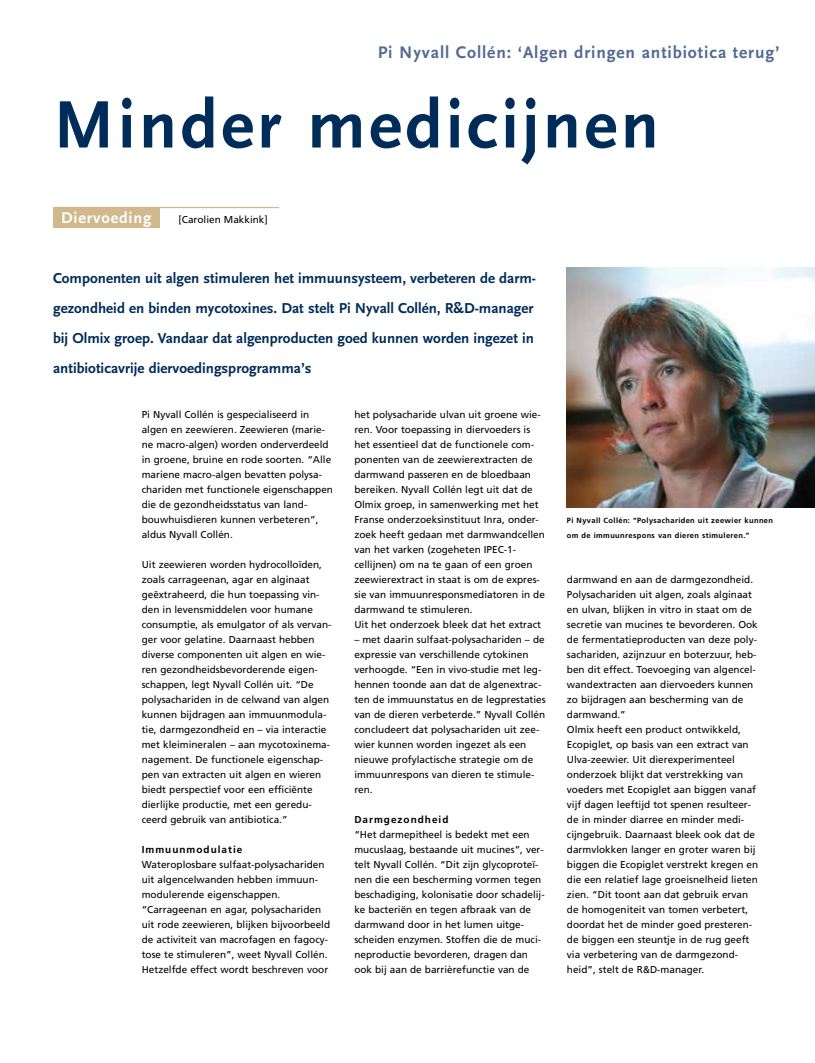
<style>
.page{position:relative;width:815px;height:1063px;background:#fff}
.page>*{position:absolute;margin:0;border:0;box-sizing:border-box;transform-origin:0 0}
.t1{font:700 70px "Scala Sans";letter-spacing:.05em;color:#002c5a}
.t2{font:700 17.5px "Scala Sans";letter-spacing:.05em;color:#536a92}
.t3{font:700 16.25px "Scala Sans";letter-spacing:.05em;color:#fff}
.t4{font:700 15px/30px "Scala Sans";color:#002c5a}
.t5{font:10px/15px "Frutiger";color:#000}
.t6{font:700 10px "Frutiger";letter-spacing:.1em;color:#000}
.t7{font:700 7.5px/15px "Frutiger";letter-spacing:.05em;color:#000}
</style>
<div class="page">
<div style="left:53px;top:208px;width:106px;height:20px;background:#d1b98d"></div>
<hr style="left:53px;top:207px;width:226px;height:1px;background:#d1b98d">
<img style="left:567px;top:268px;width:248px;height:240px">
<h2 class="t2" style="left:378px;top:42px;width:403px">Pi Nyvall Collén: ‘Algen dringen antibiotica terug’</h2>
<h1 class="t1" style="left:53px;top:87px;width:607px">Minder medicijnen</h1>
<h3 class="t3" style="left:61px;top:208px;width:92px">Diervoeding</h3>
<p class="t5" style="left:179px;top:212px;width:91px">[Carolien Makkink]</p>
<p class="t4" style="left:53px;top:263px;width:484px">Componenten uit algen stimuleren het immuunsysteem, verbeteren de darm&shy;gezondheid en binden mycotoxines. Dat stelt Pi Nyvall Collén, R&amp;D-manager bij Olmix groep. Vandaar dat algenproducten goed kunnen worden ingezet in antibioticavrije diervoedingsprogramma’s</p>
<p class="t5" style="left:142px;top:407px;width:193px">Pi Nyvall Collén is gespecialiseerd in algen en zeewieren. Zeewieren (marie&shy;ne macro-algen) worden onderverdeeld in groene, bruine en rode soorten. “Alle mariene macro-algen bevatten polysa&shy;chariden met functionele eigenschappen die de gezondheidsstatus van land&shy;bouwhuisdieren kunnen verbeteren”, aldus Nyvall Collén.</p>
<p class="t5" style="left:142px;top:557px;width:191px">Uit zeewieren worden hydrocolloïden, zoals carrageenan, agar en alginaat geëxtraheerd, die hun toepassing vin&shy;den in levensmiddelen voor humane consumptie, als emulgator of als vervan&shy;ger voor gelatine. Daarnaast hebben diverse componenten uit algen en wie&shy;ren gezondheidsbevorderende eigen&shy;schappen, legt Nyvall Collén uit. “De polysachariden in de celwand van algen kunnen bijdragen aan immuunmodula&shy;tie, darmgezondheid en – via interactie met kleimineralen – aan mycotoxinema&shy;nagement. De functionele eigenschap&shy;pen van extracten uit algen en wieren biedt perspectief voor een efficiënte dierlijke productie, met een geredu&shy;ceerd gebruik van antibiotica.”</p>
<p class="t6" style="left:142px;top:843px;width:102px">Immuunmodulatie</p>
<p class="t5" style="left:142px;top:857px;width:190px">Wateroplosbare sulfaat-polysachariden uit algencelwanden hebben immuun&shy;modulerende eigenschappen. “Carrageenan en agar, polysachariden uit rode zeewieren, blijken bijvoorbeeld de activiteit van macrofagen en fagocy&shy;tose te stimuleren”, weet Nyvall Collén.<br>Hetzelfde effect wordt beschreven voor</p>
<p class="t5" style="left:354px;top:407px;width:192px">het polysacharide ulvan uit groene wie&shy;ren. Voor toepassing in diervoeders is het essentieel dat de functionele com&shy;ponenten van de zeewierextracten de darmwand passeren en de bloedbaan bereiken. Nyvall Collén legt uit dat de Olmix groep, in samenwerking met het Franse onderzoeksinstituut Inra, onder&shy;zoek heeft gedaan met darmwandcellen van het varken (zogeheten IPEC-1- cellijnen) om na te gaan of een groen zeewierextract in staat is om de expres&shy;sie van immuunresponsmediatoren in de darmwand te stimuleren.<br>Uit het onderzoek bleek dat het extract</p>
<p class="t5" style="left:354px;top:632px;width:193px">– met daarin sulfaat-polysachariden – de expressie van verschillende cytokinen verhoogde. “Een in vivo-studie met leg&shy;hennen toonde aan dat de algenextrac&shy;ten de immuunstatus en de legprestaties van de dieren verbeterde.” Nyvall Collén concludeert dat polysachariden uit zee&shy;wier kunnen worden ingezet als een nieuwe profylactische strategie om de immuunrespons van dieren te stimule&shy;ren.</p>
<p class="t6" style="left:354px;top:813px;width:96px">Darmgezondheid</p>
<p class="t5" style="left:354px;top:827px;width:192px">“Het darmepitheel is bedekt met een mucuslaag, bestaande uit mucines”, ver&shy;telt Nyvall Collén. “Dit zijn glycoproteï&shy;nen die een bescherming vormen tegen beschadiging, kolonisatie door schadelij&shy;ke bacteriën en tegen afbraak van de darmwand door in het lumen uitge&shy;scheiden enzymen. Stoffen die de muci&shy;neproductie bevorderen, dragen dan ook bij aan de barrièrefunctie van de</p>
<p class="t7" style="left:567px;top:512px;width:208px">Pi Nyvall Collén: “Polysachariden uit zeewier kunnen om de immuunrespons van dieren stimuleren.”</p>
<p class="t5" style="left:567px;top:572px;width:193px">darmwand en aan de darmgezondheid.<br>Polysachariden uit algen, zoals alginaat en ulvan, blijken in vitro in staat om de secretie van mucines te bevorderen. Ook de fermentatieproducten van deze poly&shy;sachariden, azijnzuur en boterzuur, heb&shy;ben dit effect. Toevoeging van algencel&shy;wandextracten aan diervoeders kunnen zo bijdragen aan bescherming van de darmwand.”<br>Olmix heeft een product ontwikkeld, Ecopiglet, op basis van een extract van Ulva-zeewier. Uit dierexperimenteel onderzoek blijkt dat verstrekking van voeders met Ecopiglet aan biggen vanaf vijf dagen leeftijd tot spenen resulteer&shy;de in minder diarree en minder medi&shy;cijngebruik. Daarnaast bleek ook dat de darmvlokken langer en groter waren bij biggen die Ecopiglet verstrekt kregen en die een relatief lage groeisnelheid lieten zien. “Dit toont aan dat gebruik ervan de homogeniteit van tomen verbetert, doordat het de minder goed presteren&shy;de biggen een steuntje in de rug geeft via verbetering van de darmgezond&shy;heid”, stelt de R&amp;D-manager.</p>
</div>
